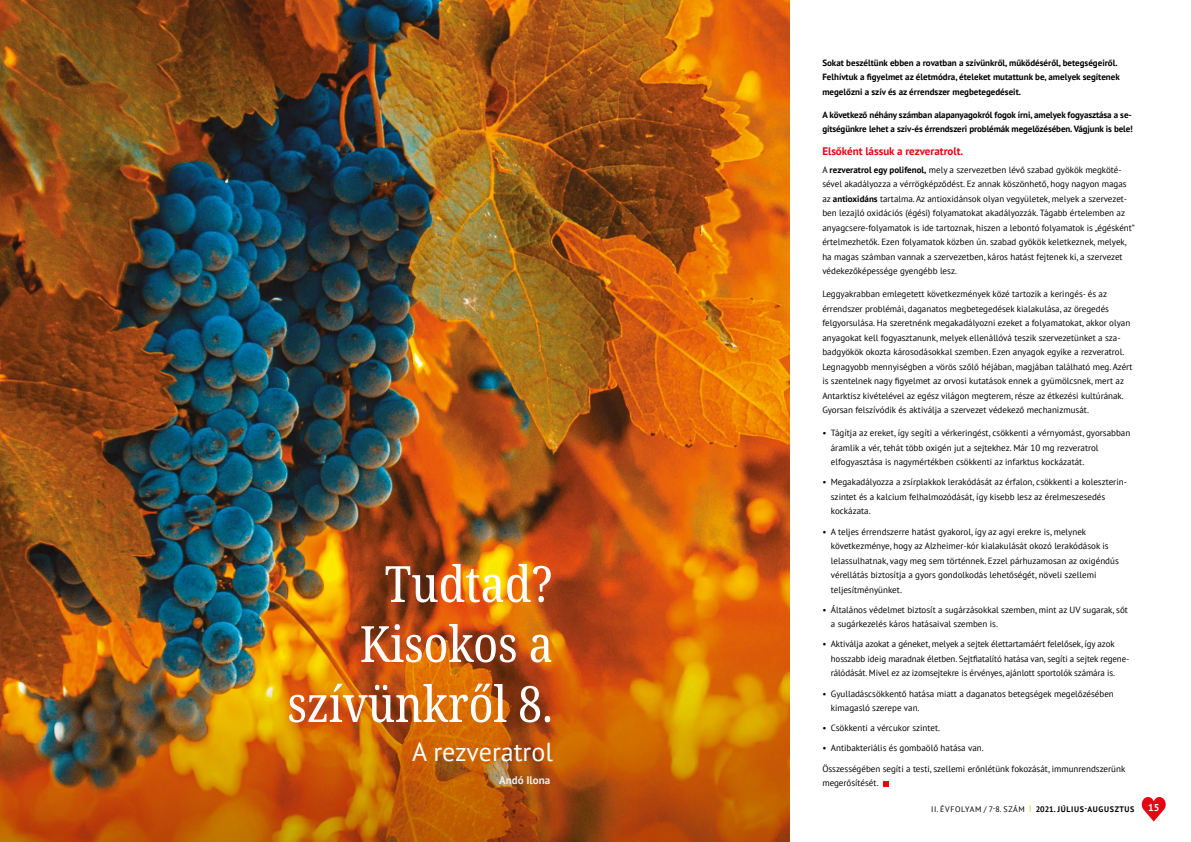
<style>
.page{position:relative;width:1191px;height:842px;background:#fff}
.page>*{position:absolute;margin:0;border:0;box-sizing:border-box;transform-origin:0 0}
.t1{font:condensed 50px/60px "Noto Serif";color:#fff;text-align:right}
.t2{font:26px "PT Sans";color:#fff}
.t3{font:700 11px "PT Sans";color:#e30613}
.t4{font:700 11px "PT Sans";color:#ededed}
.t5{font:700 10px "PT Sans";color:#fff}
.t6{font:9px/14.5px "PT Sans";color:#000}
.t7{font:700 9px/14.5px "PT Sans";letter-spacing:-.005em;color:#000}
.t8{font:700 8px "PT Sans";letter-spacing:.08em;color:#000}
.s1{font-weight:700}
.s2{font-weight:400}
.s3{font-weight:400;color:#f7a600}
</style>
<div class="page">
<svg style="left:1141px;top:797px;width:24px;height:24px"></svg>
<img style="left:0;top:0;width:789px;height:842px">
<svg style="left:883px;top:781px;width:6px;height:6px"></svg>
<h1 class="t1" style="left:287px;top:555px;width:267px">Tudtad?<br>Kisokos a szívünkről 8.</h1>
<h2 class="t2" style="left:412px;top:735px;width:142px">A rezveratrol</h2>
<p class="t4" style="left:499px;top:773px;width:52px">Andó Ilona</p>
<p class="t7" style="left:822px;top:55px;width:299px">Sokat beszéltünk ebben a rovatban a szívünkről, működéséről, betegségeiről.<br>Felhívtuk a figyelmet az életmódra, ételeket mutattunk be, amelyek segítenek megelőzni a szív és az érrendszer megbetegedéseit.</p>
<p class="t7" style="left:822px;top:107px;width:312px">A következő néhány számban alapanyagokról fogok írni, amelyek fogyasztása a se&shy;gítségünkre lehet a szív-és érrendszeri problémák megelőzésében. Vágjunk is bele!</p>
<p class="t3" style="left:822px;top:144px;width:142px">Elsőként lássuk a rezveratrolt.</p>
<p class="t6" style="left:822px;top:162px;width:314px">A <span class="s1">rezveratrol egy polifenol,</span> mely a szervezetben lévő szabad gyökök megköté&shy;sével akadályozza a vérrögképződést. Ez annak köszönhető, hogy nagyon magas az <span class="s1">antioxidáns</span> tartalma. Az antioxidánsok olyan vegyületek, melyek a szervezet&shy;ben lezajló oxidációs (égési) folyamatokat akadályozzák. Tágabb értelemben az anyagcsere-folyamatok is ide tartoznak, hiszen a lebontó folyamatok is „égésként” értelmezhetők. Ezen folyamatok közben ún. szabad gyökök keletkeznek, melyek, ha magas számban vannak a szervezetben, káros hatást fejtenek ki, a szervezet védekezőképessége gyengébb lesz.</p>
<p class="t6" style="left:822px;top:287px;width:312px">Leggyakrabban emlegetett következmények közé tartozik a keringés- és az érrendszer problémái, daganatos megbetegedések kialakulása, az öregedés felgyorsulása. Ha szeretnénk megakadályozni ezeket a folyamatokat, akkor olyan anyagokat kell fogyasztanunk, melyek ellenállóvá teszik szervezetünket a sza&shy;badgyökök okozta károsodásokkal szemben. Ezen anyagok egyike a rezveratrol.<br>Legnagyobb mennyiségben a vörös szőlő héjában, magjában található meg. Azért is szentelnek nagy figyelmet az orvosi kutatások ennek a gyümölcsnek, mert az Antarktisz kivételével az egész világon megterem, része az étkezési kultúrának.<br>Gyorsan felszívódik és aktiválja a szervezet védekező mechanizmusát.</p>
<p class="t6" style="left:831px;top:426px;width:301px;text-indent:-9px">• Tágítja az ereket, így segíti a vérkeringést, csökkenti a vérnyomást, gyorsabban áramlik a vér, tehát több oxigén jut a sejtekhez. Már 10 mg rezveratrol elfogyasztása is nagymértékben csökkenti az infarktus kockázatát.</p>
<p class="t6" style="left:831px;top:475px;width:297px;text-indent:-9px">• Megakadályozza a zsírplakkok lerakódását az érfalon, csökkenti a koleszterin&shy;szintet és a kalcium felhalmozódását, így kisebb lesz az érelmeszesedés kockázata.</p>
<p class="t6" style="left:831px;top:524px;width:289px;text-indent:-9px">• A teljes érrendszerre hatást gyakorol, így az agyi erekre is, melynek következménye, hogy az Alzheimer-kór kialakulását okozó lerakódások is lelassulhatnak, vagy meg sem történnek. Ezzel párhuzamosan az oxigéndús vérellátás biztosítja a gyors gondolkodás lehetőségét, növeli szellemi teljesítményünket.</p>
<p class="t6" style="left:831px;top:602px;width:298px;text-indent:-9px">• Általános védelmet biztosít a sugárzásokkal szemben, mint az UV sugarak, sőt a sugárkezelés káros hatásaival szemben is.</p>
<p class="t6" style="left:831px;top:637px;width:300px;text-indent:-9px">• Aktiválja azokat a géneket, melyek a sejtek élettartamáért felelősek, így azok hosszabb ideig maradnak életben. Sejtfiatalító hatása van, segíti a sejtek regene&shy;rálódását. Mivel ez az izomsejtekre is érvényes, ajánlott sportolók számára is.</p>
<p class="t6" style="left:831px;top:686px;width:284px;text-indent:-9px">• Gyulladáscsökkentő hatása miatt a daganatos betegségek megelőzésében kimagasló szerepe van.</p>
<p class="t6" style="left:822px;top:721px;width:119px">• Csökkenti a vércukor szintet.</p>
<p class="t6" style="left:822px;top:741px;width:163px">• Antibakteriális és gombaölő hatása van.</p>
<p class="t6" style="left:822px;top:761px;width:304px">Összességében segíti a testi, szellemi erőnlétünk fokozását, immunrendszerünk megerősítését.</p>
<p class="t8" style="left:931px;top:804px;width:205px"><span class="s2">II. ÉVFOLYAM / 7-8. SZÁM</span> <span class="s3">|</span> 2021. JÚLIUS-AUGUSZTUS</p>
<p class="t5" style="left:1148px;top:801px;width:13px">15</p>
</div>
